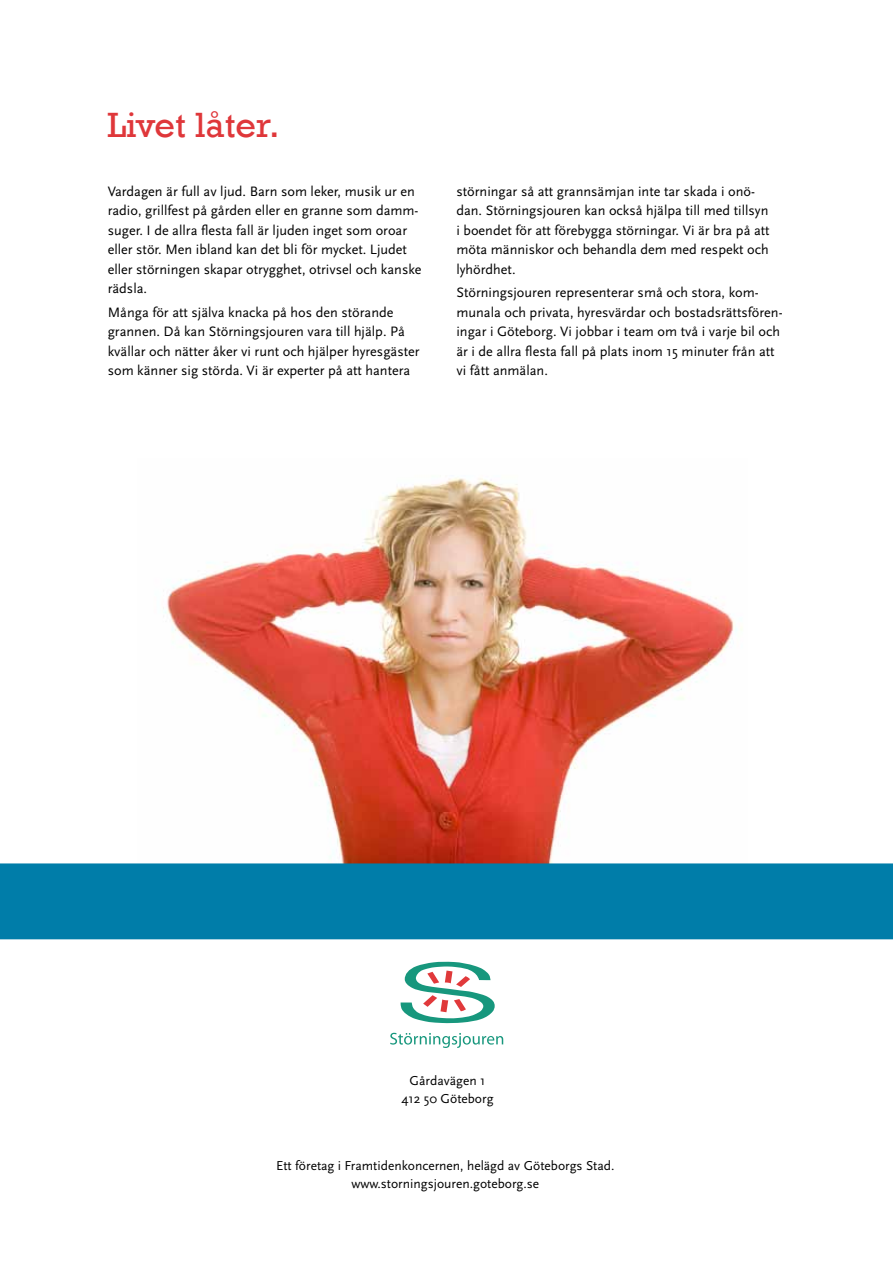
<style>
.page{position:relative;width:893px;height:1263px;background:#fff}
.page>*{position:absolute;margin:0;border:0;box-sizing:border-box;transform-origin:0 0}
.t1{font:36px "Rockwell";color:#df373a}
.t2{font:14.25px/19.5px "Scala Sans";color:#000}
.t3{font:13.5px/18px "Scala Sans";color:#000;text-align:center}
</style>
<div class="page">
<img style="left:164px;top:478px;width:578px;height:385px">
<svg style="left:390px;top:1033px;width:113px;height:15px"></svg>
<svg style="left:401px;top:961px;width:94px;height:62px"></svg>
<div style="left:0;top:863px;width:893px;height:76px;background:#007da9"></div>
<h1 class="t1" style="left:107px;top:104px;width:174px">Livet låter.</h1>
<p class="t2" style="left:108px;top:181px;width:315px">Vardagen är full av ljud. Barn som leker, musik ur en radio, grillfest på gården eller en granne som damm&shy;suger. I de allra flesta fall är ljuden inget som oroar eller stör. Men ibland kan det bli för mycket. Ljudet eller störningen skapar otrygghet, otrivsel och kanske rädsla.</p>
<p class="t2" style="left:108px;top:303px;width:313px">Många för att själva knacka på hos den störande grannen. Då kan Störningsjouren vara till hjälp. På kvällar och nätter åker vi runt och hjälper hyresgäster som känner sig störda. Vi är experter på att hantera</p>
<p class="t2" style="left:456px;top:181px;width:315px">störningar så att grannsämjan inte tar skada i onö&shy;dan. Störningsjouren kan också hjälpa till med tillsyn i boendet för att förebygga störningar. Vi är bra på att möta människor och behandla dem med respekt och lyhördhet.</p>
<p class="t2" style="left:456px;top:283px;width:328px">Störningsjouren representerar små och stora, kom&shy;munala och privata, hyresvärdar och bostadsrättsfören&shy;ingar i Göteborg. Vi jobbar i team om två i varje bil och är i de allra flesta fall på plats inom 15 minuter från att vi fått anmälan.</p>
<p class="t3" style="left:402px;top:1072px;width:94px">Gårdavägen 1<br>412 50 Göteborg</p>
<p class="t3" style="left:276px;top:1157px;width:340px">Ett företag i Framtidenkoncernen, helägd av Göteborgs Stad. www.storningsjouren.goteborg.se</p>
</div>
